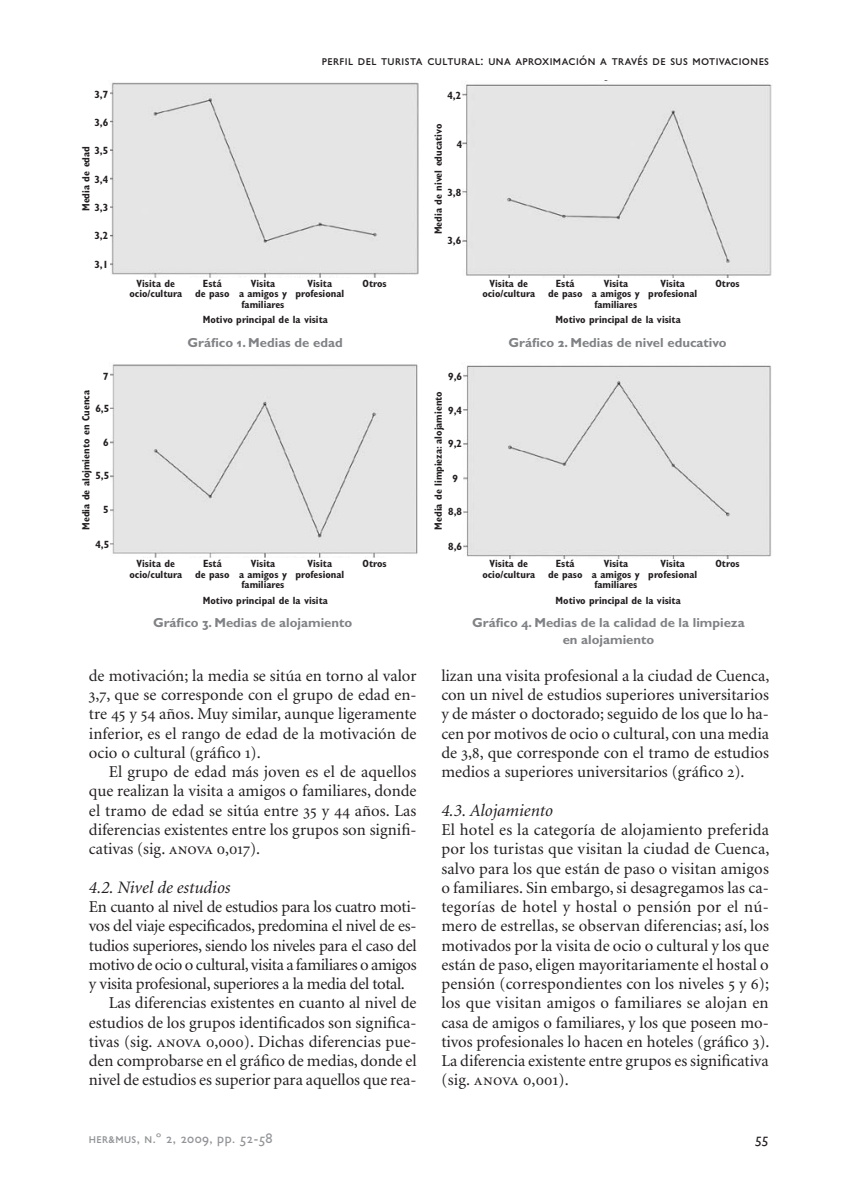
<style>
.page{position:relative;width:843px;height:1190px;background:#fff}
.page>*{position:absolute;margin:0;border:0;box-sizing:border-box;transform-origin:0 0}
.t1{font:italic 17.5px "Minion";color:#231f20}
.t2{font:16.62px/19.2px "Minion";letter-spacing:-.005em;color:#231f20;text-align:justify}
.t3{font:16.62px "Minion Regular SC";letter-spacing:.005em;color:#231f20}
.t4{font:14px "Gill Sans SC";letter-spacing:.03em;color:#231f20}
.t5{font:14px "Gill Sans SC";letter-spacing:.03em;color:#919396}
.t6{font:700 13.12px/16.6px "Gill Sans";color:#808285;text-align:center}
.t7{font:700 condensed 10.5px/10.5px "Gill Sans";color:#231f20;text-align:center}
.s1{font-family:"Gill Sans Bold SC";font-weight:400}
.s2{font-family:"Minion Regular SC"}
.s3{font-family:"Minion"}
.s4{font-family:"Gill Sans"}
</style>
<div class="page">
<img style="left:110px;top:364px;width:308px;height:194px">
<img style="left:463px;top:365px;width:308px;height:194px">
<div style="left:110px;top:82px;width:309px;height:196px;background:#e5e5e5"></div>
<img style="left:462px;top:84px;width:310px;height:194px">
<p class="t7" style="left:94px;top:89px;width:15px">3,7</p>
<p class="t7" style="left:94px;top:117px;width:15px">3,6</p>
<p class="t7" style="left:94px;top:145px;width:15px">3,5</p>
<p class="t7" style="left:94px;top:174px;width:15px">3,4</p>
<p class="t7" style="left:94px;top:202px;width:15px">3,3</p>
<p class="t7" style="left:94px;top:230px;width:15px">3,2</p>
<p class="t7" style="left:94px;top:259px;width:15px">3,1</p>
<p class="t7" style="left:80px;top:211px;width:66px;rotate:-90deg">Media de edad</p>
<p class="t7" style="left:103px;top:371px;width:7px">7</p>
<p class="t7" style="left:95px;top:403px;width:15px">6,5</p>
<p class="t7" style="left:103px;top:437px;width:7px">6</p>
<p class="t7" style="left:95px;top:470px;width:15px">5,5</p>
<p class="t7" style="left:103px;top:504px;width:7px">5</p>
<p class="t7" style="left:95px;top:539px;width:15px">4,5</p>
<p class="t7" style="left:80px;top:530px;width:141px;rotate:-90deg">Media de alojmiento en Cuenca</p>
<p class="t4" style="left:322px;top:52px;width:448px">perfil del turista cultural: una aproximación a través de sus motivaciones</p>
<p class="t7" style="left:129px;top:278px;width:54px">Visita de ocio/cultura</p>
<p class="t7" style="left:195px;top:278px;width:36px">Está<br>de paso</p>
<p class="t7" style="left:203px;top:314px;width:127px">Motivo principal de la visita</p>
<p class="t7" style="left:239px;top:278px;width:50px">Visita<br>a amigos y familiares</p>
<p class="t7" style="left:295px;top:278px;width:50px">Visita profesional</p>
<p class="t7" style="left:362px;top:278px;width:26px">Otros</p>
<p class="t6" style="left:187px;top:334px;width:156px">Gráfico <span class="s1">1</span>. Medias de edad</p>
<p class="t7" style="left:447px;top:90px;width:15px">4,2</p>
<p class="t7" style="left:456px;top:139px;width:7px">4</p>
<p class="t7" style="left:433px;top:234px;width:112px;rotate:-90deg">Media de nivel educativo</p>
<p class="t7" style="left:447px;top:187px;width:15px">3,8</p>
<p class="t7" style="left:447px;top:235px;width:15px">3,6</p>
<p class="t7" style="left:448px;top:371px;width:15px">9,6</p>
<p class="t7" style="left:448px;top:405px;width:15px">9,4</p>
<p class="t7" style="left:448px;top:438px;width:15px">9,2</p>
<p class="t7" style="left:452px;top:473px;width:7px">9</p>
<p class="t7" style="left:448px;top:506px;width:15px">8,8</p>
<p class="t7" style="left:448px;top:541px;width:15px">8,6</p>
<p class="t7" style="left:433px;top:529px;width:140px;rotate:-90deg">Media de limpieza: alojamiento</p>
<p class="t7" style="left:482px;top:278px;width:54px">Visita de ocio/cultura</p>
<p class="t7" style="left:548px;top:278px;width:36px">Está<br>de paso</p>
<p class="t7" style="left:555px;top:314px;width:127px">Motivo principal de la visita</p>
<p class="t7" style="left:592px;top:278px;width:50px">Visita<br>a amigos y familiares</p>
<p class="t7" style="left:648px;top:278px;width:50px">Visita profesional</p>
<p class="t7" style="left:715px;top:278px;width:26px">Otros</p>
<p class="t6" style="left:508px;top:334px;width:220px">Gráfico <span class="s1">2</span>. Medias de nivel educativo</p>
<p class="t7" style="left:129px;top:558px;width:54px">Visita de ocio/cultura</p>
<p class="t7" style="left:195px;top:558px;width:36px">Está<br>de paso</p>
<p class="t7" style="left:203px;top:595px;width:127px">Motivo principal de la visita</p>
<p class="t7" style="left:239px;top:558px;width:50px">Visita<br>a amigos y familiares</p>
<p class="t7" style="left:295px;top:558px;width:50px">Visita profesional</p>
<p class="t7" style="left:362px;top:558px;width:26px">Otros</p>
<p class="t7" style="left:482px;top:558px;width:54px">Visita de ocio/cultura</p>
<p class="t7" style="left:548px;top:558px;width:36px">Está<br>de paso</p>
<p class="t7" style="left:555px;top:595px;width:127px">Motivo principal de la visita</p>
<p class="t7" style="left:592px;top:558px;width:50px">Visita<br>a amigos y familiares</p>
<p class="t7" style="left:648px;top:558px;width:50px">Visita profesional</p>
<p class="t7" style="left:715px;top:558px;width:26px">Otros</p>
<p class="t6" style="left:153px;top:614px;width:201px">Gráfico <span class="s1">3</span>. Medias de alojamiento</p>
<p class="t6" style="left:472px;top:614px;width:274px">Gráfico <span class="s1">4</span>. Medias de la calidad de la limpieza en alojamiento</p>
<p class="t2" style="left:89px;top:666px;width:329px">de motivación; la media se sitúa en torno al valor <span class="s2">3</span>,<span class="s2">7</span>, que se corresponde con el grupo de edad en&shy;tre <span class="s2">45</span> y <span class="s2">54</span> años. Muy similar, aunque ligeramente inferior, es el rango de edad de la motivación de ocio o cultural (gráfico <span class="s2">1</span>).</p>
<p class="t2" style="left:89px;top:763px;width:329px;text-indent:20px">El grupo de edad más joven es el de aquellos que realizan la visita a amigos o familiares, donde el tramo de edad se sitúa entre <span class="s2">35</span> y <span class="s2">44</span> años. Las diferencias existentes entre los grupos son signifi&shy;cativas (sig. <span class="s2">anova 0</span>,<span class="s2">017</span>).</p>
<p class="t1" style="left:89px;top:878px;width:143px">4.2. Nivel de estudios</p>
<p class="t2" style="left:89px;top:897px;width:329px">En cuanto al nivel de estudios para los cuatro moti-</p>
<p class="t2" style="left:89px;top:917px;width:329px">vos del viaje especificados, predomina el nivel de es-</p>
<p class="t2" style="left:89px;top:936px;width:329px">tudios superiores, siendo los niveles para el caso del</p>
<p class="t2" style="left:89px;top:955px;width:329px">motivo de ocio o cultural, visita a familiares o amigos</p>
<p class="t2" style="left:89px;top:974px;width:317px">y visita profesional, superiores a la media del total.</p>
<p class="t2" style="left:109px;top:994px;width:309px">Las diferencias existentes en cuanto al nivel de</p>
<p class="t2" style="left:89px;top:1013px;width:329px">estudios de los grupos identificados son significa-</p>
<p class="t2" style="left:89px;top:1032px;width:329px">tivas (sig. <span class="s2">anova 0</span>,<span class="s2">000</span>). Dichas diferencias pue-</p>
<p class="t2" style="left:89px;top:1051px;width:329px">den comprobarse en el gráfico de medias, donde el</p>
<p class="t2" style="left:89px;top:1071px;width:329px">nivel de estudios es superior para aquellos que rea-</p>
<p class="t2" style="left:441px;top:666px;width:329px">lizan una visita profesional a la ciudad de Cuenca, con un nivel de estudios superiores universitarios y de máster o doctorado; seguido de los que lo ha&shy;cen por motivos de ocio o cultural, con una media de <span class="s2">3</span>,<span class="s2">8</span>, que corresponde con el tramo de estudios medios a superiores universitarios (gráfico <span class="s2">2</span>).</p>
<p class="t1" style="left:441px;top:801px;width:113px">4.3. Alojamiento</p>
<p class="t2" style="left:441px;top:820px;width:329px">El hotel es la categoría de alojamiento preferida por los turistas que visitan la ciudad de Cuenca, salvo para los que están de paso o visitan amigos o familiares. Sin embargo, si desagregamos las ca&shy;tegorías de hotel y hostal o pensión por el nú&shy;mero de estrellas, se observan diferencias; así, los motivados por la visita de ocio o cultural y los que están de paso, eligen mayoritariamente el hostal o pensión (correspondientes con los niveles <span class="s2">5</span> y <span class="s2">6</span>); los que visitan amigos o familiares se alojan en casa de amigos o familiares, y los que poseen mo&shy;tivos profesionales lo hacen en hoteles (gráfico <span class="s2">3</span>).<br>La diferencia existente entre grupos es significativa</p>
<p class="t3" style="left:441px;top:1072px;width:129px"><span class="s3">(sig.</span> anova 0<span class="s3">,</span>001<span class="s3">).</span></p>
<p class="t5" style="left:89px;top:1130px;width:185px">her&amp;mus, n.º 2, 2009, <span class="s4">pp</span>. 52-58</p>
<p class="t4" style="left:755px;top:1130px;width:15px">55</p>
</div>
